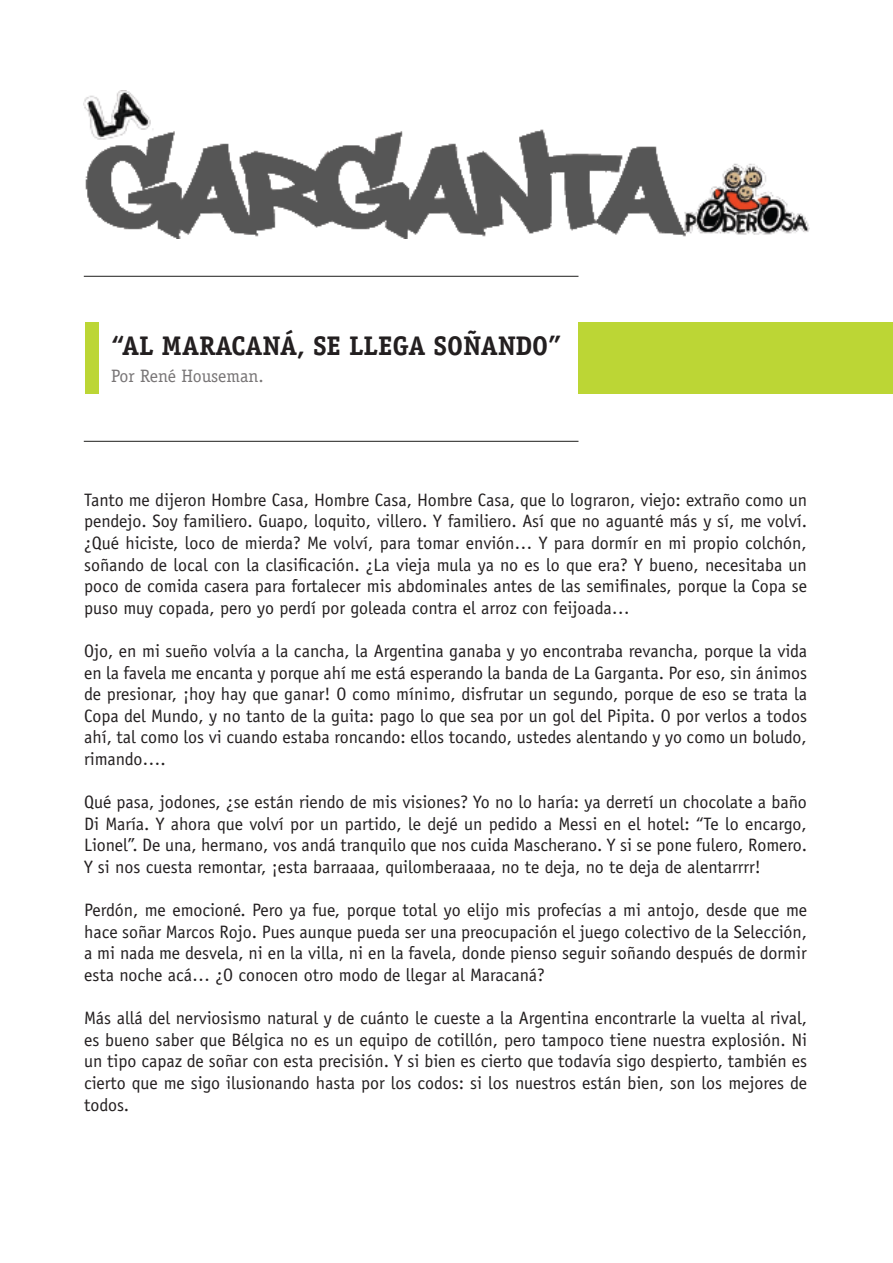
<style>
.page{position:relative;width:893px;height:1263px;background:#fff}
.page>*{position:absolute;margin:0;border:0;box-sizing:border-box;transform-origin:0 0}
.t1{font:700 27px "Officina Serif Std";color:#231f20}
.t2{font:18px/21.6px "Officina Sans Std";color:#231f20;text-align:justify}
.t3{font:18px "Officina Serif Std";color:#787576}
</style>
<div class="page">
<hr style="left:84px;top:276px;width:494px;height:1px;background:#1d1d1b">
<hr style="left:84px;top:441px;width:494px;height:1px;background:#1d1d1b">
<div style="left:85px;top:323px;width:14px;height:71px;background:#bcd635"></div>
<div style="left:578px;top:323px;width:315px;height:71px;background:#bcd635"></div>
<img style="left:84px;top:91px;width:725px;height:147px">
<h1 class="t1" style="left:111px;top:329px;width:452px">“AL MARACANÁ, SE LLEGA SOÑANDO”</h1>
<p class="t3" style="left:111px;top:365px;width:154px">Por René Houseman.</p>
<p class="t2" style="left:84px;top:489px;width:725px">Tanto me dijeron Hombre Casa, Hombre Casa, Hombre Casa, que lo lograron, viejo: extraño como un pendejo. Soy familiero. Guapo, loquito, villero. Y familiero. Así que no aguanté más y sí, me volví. ¿Qué hiciste, loco de mierda? Me volví, para tomar envión… Y para dormír en mi propio colchón, soñando de local con la clasificación. ¿La vieja mula ya no es lo que era? Y bueno, necesitaba un poco de comida casera para fortalecer mis abdominales antes de las semifinales, porque la Copa se puso muy copada, pero yo perdí por goleada contra el arroz con feijoada…</p>
<p class="t2" style="left:84px;top:640px;width:725px">Ojo, en mi sueño volvía a la cancha, la Argentina ganaba y yo encontraba revancha, porque la vida en la favela me encanta y porque ahí me está esperando la banda de La Garganta. Por eso, sin ánimos de presionar, ¡hoy hay que ganar! O como mínimo, disfrutar un segundo, porque de eso se trata la Copa del Mundo, y no tanto de la guita: pago lo que sea por un gol del Pipita. O por verlos a todos ahí, tal como los vi cuando estaba roncando: ellos tocando, ustedes alentando y yo como un boludo, rimando….</p>
<p class="t2" style="left:84px;top:791px;width:724px">Qué pasa, jodones, ¿se están riendo de mis visiones? Yo no lo haría: ya derretí un chocolate a baño Di María. Y ahora que volví por un partido, le dejé un pedido a Messi en el hotel: “Te lo encargo, Lionel”. De una, hermano, vos andá tranquilo que nos cuida Mascherano. Y si se pone fulero, Romero.<br>Y si nos cuesta remontar, ¡esta barraaaa, quilomberaaaa, no te deja, no te deja de alentarrrr!</p>
<p class="t2" style="left:84px;top:899px;width:725px">Perdón, me emocioné. Pero ya fue, porque total yo elijo mis profecías a mi antojo, desde que me hace soñar Marcos Rojo. Pues aunque pueda ser una preocupación el juego colectivo de la Selección, a mi nada me desvela, ni en la villa, ni en la favela, donde pienso seguir soñando después de dormir esta noche acá… ¿O conocen otro modo de llegar al Maracaná?</p>
<p class="t2" style="left:84px;top:1007px;width:725px">Más allá del nerviosismo natural y de cuánto le cueste a la Argentina encontrarle la vuelta al rival, es bueno saber que Bélgica no es un equipo de cotillón, pero tampoco tiene nuestra explosión. Ni un tipo capaz de soñar con esta precisión. Y si bien es cierto que todavía sigo despierto, también es cierto que me sigo ilusionando hasta por los codos: si los nuestros están bien, son los mejores de todos.</p>
</div>
